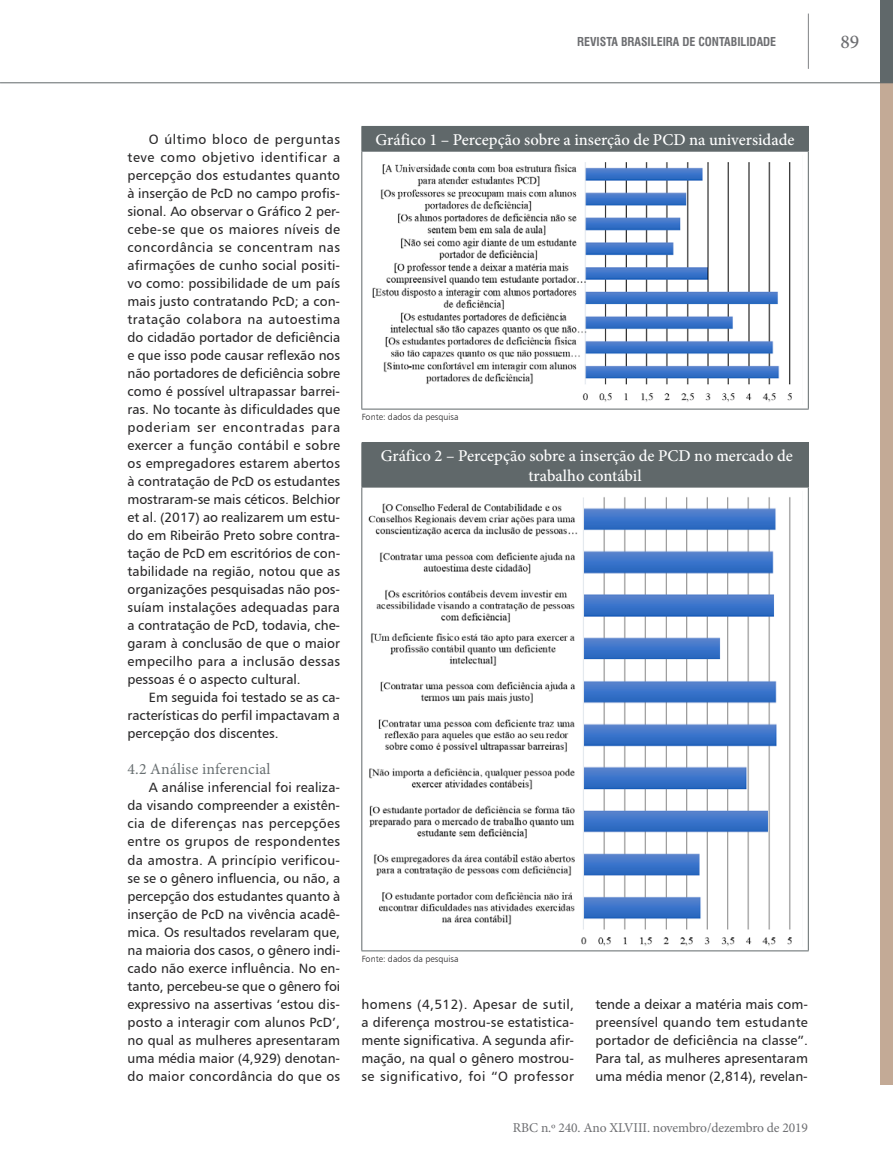
<style>
.page{position:relative;width:893px;height:1170px;background:#fff}
.page>*{position:absolute;margin:0;border:0;box-sizing:border-box;transform-origin:0 0}
.t1{font:500 19.5px "Minion Pro";color:#6d6e71}
.t2{font:500 16.5px/19.5px "Minion Pro";color:#fff;text-align:center}
.t3{font:15.75px "Minion Pro";letter-spacing:.01em;color:#686f71}
.t4{font:13.5px/18px "Humanist 777 BT Roman B";color:#292829;text-align:justify}
.t5{font:13.5px "Minion Pro";letter-spacing:-.01em;color:#6d6e71}
.t6{font:700 condensed 12px "Swiss 721 BT";color:#6d6e71}
.t7{font:9px "Humanist 777 BT Light B";color:#292829}
</style>
<div class="page">
<div style="left:880px;top:82px;width:13px;height:1002px;background:#c3aa96"></div>
<div style="left:880px;top:0;width:13px;height:82px;background:#60686a"></div>
<hr style="left:808px;top:14px;width:1px;height:55px;background:#808285">
<hr style="left:0;top:82px;width:893px;height:1px;background:#60686a">
<div style="left:362px;top:126px;width:446px;height:25px;background:#60686a"></div>
<hr style="left:361px;top:126px;width:448px;height:1px;background:#60686a">
<svg style="left:361px;top:127px;width:1px;height:24px"></svg>
<svg style="left:808px;top:127px;width:1px;height:24px"></svg>
<hr style="left:808px;top:152px;width:1px;height:256px;background:#60686a">
<hr style="left:361px;top:408px;width:448px;height:1px;background:#60686a">
<hr style="left:361px;top:151px;width:448px;height:1px;background:#60686a">
<hr style="left:361px;top:152px;width:1px;height:256px;background:#60686a">
<svg style="left:372px;top:162px;width:420px;height:240px"></svg>
<div style="left:362px;top:443px;width:446px;height:44px;background:#60686a"></div>
<hr style="left:361px;top:442px;width:448px;height:1px;background:#60686a">
<hr style="left:361px;top:443px;width:1px;height:43px;background:#60686a">
<hr style="left:808px;top:443px;width:1px;height:43px;background:#60686a">
<hr style="left:808px;top:487px;width:1px;height:463px;background:#60686a">
<hr style="left:361px;top:950px;width:448px;height:1px;background:#60686a">
<hr style="left:361px;top:486px;width:448px;height:1px;background:#60686a">
<hr style="left:361px;top:487px;width:1px;height:463px;background:#60686a">
<svg style="left:368px;top:497px;width:424px;height:449px"></svg>
<p class="t6" style="left:577px;top:34px;width:201px">REVISTA BRASILEIRA DE CONTABILIDADE</p>
<h1 class="t1" style="left:840px;top:29px;width:20px">89</h1>
<p class="t4" style="left:128px;top:130px;width:214px;text-indent:21px">O último bloco de perguntas teve como objetivo identificar a percepção dos estudantes quanto à inserção de PcD no campo profis&shy;sional. Ao observar o Gráfico 2 per&shy;cebe-se que os maiores níveis de concordância se concentram nas afirmações de cunho social positi&shy;vo como: possibilidade de um país mais justo contratando PcD; a con&shy;tratação colabora na autoestima do cidadão portador de deficiência e que isso pode causar reflexão nos não portadores de deficiência sobre como é possível ultrapassar barrei&shy;ras. No tocante às dificuldades que poderiam ser encontradas para exercer a função contábil e sobre os empregadores estarem abertos à contratação de PcD os estudantes mostraram-se mais céticos. Belchior et al. (2017) ao realizarem um estu&shy;do em Ribeirão Preto sobre contra&shy;tação de PcD em escritórios de con&shy;tabilidade na região, notou que as organizações pesquisadas não pos&shy;suíam instalações adequadas para a contratação de PcD, todavia, che&shy;garam à conclusão de que o maior empecilho para a inclusão dessas pessoas é o aspecto cultural.</p>
<p class="t4" style="left:128px;top:688px;width:214px;text-indent:21px">Em seguida foi testado se as ca&shy;racterísticas do perfil impactavam a percepção dos discentes.</p>
<p class="t3" style="left:128px;top:758px;width:144px">4.2 Análise inferencial</p>
<p class="t4" style="left:128px;top:778px;width:214px;text-indent:21px">A análise inferencial foi realiza&shy;da visando compreender a existên&shy;cia de diferenças nas percepções entre os grupos de respondentes da amostra. A princípio verificou&shy;se se o gênero influencia, ou não, a percepção dos estudantes quanto à inserção de PcD na vivência acadê&shy;mica. Os resultados revelaram que, na maioria dos casos, o gênero indi&shy;cado não exerce influência. No en&shy;tanto, percebeu-se que o gênero foi expressivo na assertivas ‘estou dis&shy;posto a interagir com alunos PcD’, no qual as mulheres apresentaram uma média maior (4,929) denotan&shy;do maior concordância do que os</p>
<p class="t2" style="left:376px;top:130px;width:420px">Gráfico 1 – Percepção sobre a inserção de PCD na universidade</p>
<p class="t7" style="left:362px;top:411px;width:98px">Fonte: dados da pesquisa</p>
<p class="t2" style="left:381px;top:446px;width:414px">Gráfico 2 – Percepção sobre a inserção de PCD no mercado de trabalho contábil</p>
<p class="t7" style="left:362px;top:953px;width:98px">Fonte: dados da pesquisa</p>
<p class="t4" style="left:361px;top:994px;width:214px">homens (4,512). Apesar de sutil, a diferença mostrou-se estatistica&shy;mente significativa. A segunda afir&shy;mação, na qual o gênero mostrou&shy;se significativo, foi “O professor</p>
<p class="t4" style="left:595px;top:994px;width:214px">tende a deixar a matéria mais com&shy;preensível quando tem estudante portador de deficiência na classe”.<br>Para tal, as mulheres apresentaram uma média menor (2,814), revelan-</p>
<p class="t5" style="left:513px;top:1118px;width:296px">RBC n.º 240. Ano XLVIII. novembro/dezembro de 2019</p>
</div>
